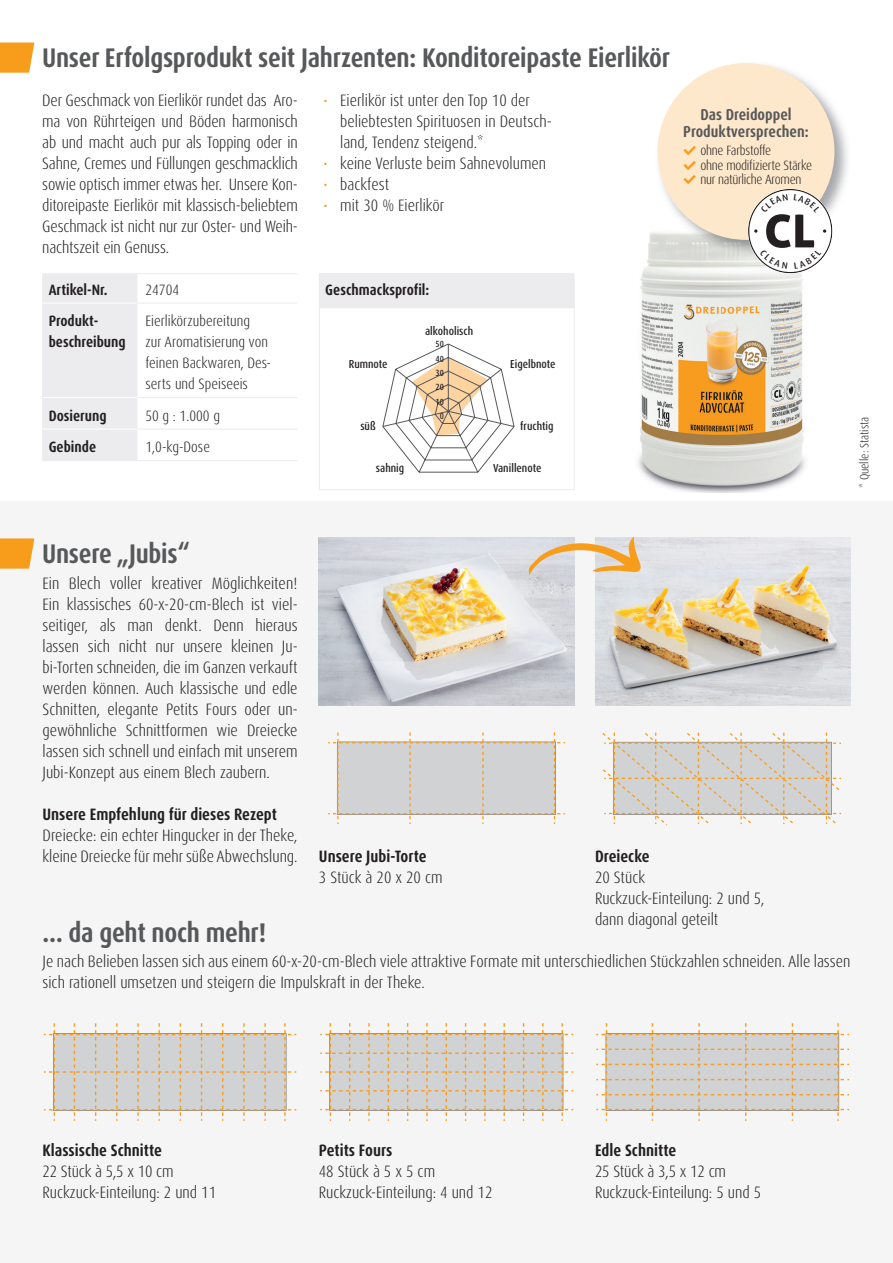
<style>
.page{position:relative;width:893px;height:1263px;background:#fff}
.page>*{position:absolute;margin:0;border:0;box-sizing:border-box;transform-origin:0 0}
.t1{font:700 condensed 27px "Dax Pro";letter-spacing:-.01em;color:#57585a}
.t2{font:300 condensed 16.5px/21px "Dax Pro";color:#231f20}
.t3{font:700 condensed 16.5px "Dax Pro";color:#231f20}
.t4{font:700 condensed 15.75px/16.5px "Dax Pro";color:#57585a;text-align:center}
.t5{font:300 condensed 15px/21px "Dax Pro";color:#231f20}
.t6{font:700 condensed 15px/21px "Dax Pro";color:#231f20}
.t7{font:300 condensed 13.5px/14.4px "Dax Pro";letter-spacing:-.02em;color:#231f20}
.t8{font:300 condensed 12px "Dax Pro";color:#231f20}
.t9{font:500 condensed 11.55px "Dax Pro";color:#231f20}
.t10{font:500 condensed 9px/14.4px "Dax Pro";color:#231f20;text-align:center}
.s1{color:#f89c1c}
</style>
<div class="page">
<div style="left:319px;top:274px;width:255px;height:34px;background:#ececee"></div>
<hr style="left:574px;top:274px;width:1px;height:34px;background:#ececee">
<hr style="left:574px;top:308px;width:1px;height:181px;background:#ececee">
<hr style="left:319px;top:273px;width:255px;height:1px;background:#ececee">
<hr style="left:319px;top:308px;width:1px;height:181px;background:#ececee">
<hr style="left:319px;top:489px;width:255px;height:1px;background:#ececee">
<div style="left:0;top:502px;width:893px;height:761px;background:#f5f5f6"></div>
<svg style="left:0;top:538px;width:34px;height:31px"></svg>
<img style="left:638px;top:232px;width:85px;height:261px">
<img style="left:723px;top:256px;width:85px;height:237px">
<svg style="left:44px;top:1023px;width:252px;height:98px"></svg>
<svg style="left:328px;top:732px;width:237px;height:92px"></svg>
<svg style="left:596px;top:1023px;width:253px;height:98px"></svg>
<svg style="left:602px;top:732px;width:239px;height:94px"></svg>
<svg style="left:320px;top:1023px;width:253px;height:98px"></svg>
<img style="left:319px;top:537px;width:255px;height:169px">
<img style="left:595px;top:537px;width:255px;height:169px">
<svg style="left:528px;top:536px;width:113px;height:39px"></svg>
<div style="left:42px;top:274px;width:96px;height:187px;background:#ececee"></div>
<hr style="left:42px;top:303px;width:1px;height:95px;background:#ececee">
<hr style="left:137px;top:303px;width:1px;height:95px;background:#ececee">
<hr style="left:42px;top:398px;width:1px;height:31px;background:#ececee">
<hr style="left:137px;top:398px;width:1px;height:31px;background:#ececee">
<hr style="left:42px;top:429px;width:1px;height:31px;background:#ececee">
<hr style="left:137px;top:429px;width:1px;height:31px;background:#ececee">
<hr style="left:43px;top:273px;width:94px;height:1px;background:#ececee">
<hr style="left:137px;top:273px;width:161px;height:1px;background:#ececee">
<hr style="left:137px;top:303px;width:161px;height:1px;background:#ececee">
<hr style="left:137px;top:397px;width:161px;height:1px;background:#ececee">
<hr style="left:137px;top:429px;width:161px;height:1px;background:#ececee">
<hr style="left:43px;top:460px;width:94px;height:1px;background:#ececee">
<hr style="left:137px;top:460px;width:161px;height:1px;background:#ececee">
<hr style="left:43px;top:303px;width:94px;height:1px;background:#fff">
<hr style="left:43px;top:397px;width:94px;height:1px;background:#fff">
<hr style="left:43px;top:429px;width:94px;height:1px;background:#fff">
<img style="left:657px;top:63px;width:191px;height:190px">
<img style="left:655px;top:217px;width:99px;height:39px">
<div style="left:658px;top:63px;width:176px;height:177px;background:#fee8cb;border-radius:50%"></div>
<svg style="left:748px;top:189px;width:84px;height:84px"></svg>
<svg style="left:0;top:43px;width:34px;height:30px"></svg>
<svg style="left:382px;top:344px;width:132px;height:129px"></svg>
<svg style="left:754px;top:194px;width:72px;height:75px"></svg>
<h1 class="t1" style="left:42px;top:40px;width:630px">Unser Erfolgsprodukt seit Jahrzenten: Konditoreipaste Eierlikör</h1>
<p class="t2" style="left:42px;top:89px;width:257px;text-align:justify">Der Geschmack von Eierlikör rundet das Aro&shy;ma von Rührteigen und Böden harmonisch ab und macht auch pur als Topping oder in Sahne, Cremes und Füllungen geschmacklich sowie optisch immer etwas her. Unsere Kon&shy;ditoreipaste Eierlikör mit klassisch-beliebtem Geschmack ist nicht nur zur Oster- und Weih&shy;nachtszeit ein Genuss.</p>
<p class="t6" style="left:49px;top:279px;width:60px">Artikel-Nr.</p>
<p class="t5" style="left:145px;top:279px;width:35px">24704</p>
<p class="t6" style="left:49px;top:310px;width:79px">Produkt&shy;beschreibung</p>
<p class="t5" style="left:145px;top:310px;width:127px">Eierlikörzubereitung<br>zur Aromatisierung von feinen Backwaren, Des&shy;serts und Speiseeis</p>
<p class="t6" style="left:49px;top:405px;width:59px">Dosierung</p>
<p class="t5" style="left:145px;top:405px;width:76px">50 g : 1.000 g</p>
<p class="t6" style="left:49px;top:436px;width:49px">Gebinde</p>
<p class="t5" style="left:145px;top:436px;width:66px">1,0-kg-Dose</p>
<p class="t2" style="left:340px;top:89px;width:213px;text-indent:-17px"><span class="s1">•</span> Eierlikör ist unter den Top 10 der beliebtesten Spirituosen in Deutsch&shy;land, Tendenz steigend.*</p>
<p class="t2" style="left:323px;top:152px;width:224px"><span class="s1">•</span> keine Verluste beim Sahnevolumen</p>
<p class="t2" style="left:323px;top:173px;width:68px"><span class="s1">•</span> backfest</p>
<p class="t2" style="left:323px;top:194px;width:123px"><span class="s1">•</span> mit 30 % Eierlikör</p>
<p class="t6" style="left:325px;top:279px;width:105px">Geschmacksprofil:</p>
<p class="t9" style="left:425px;top:324px;width:50px">alkoholisch</p>
<p class="t10" style="left:436px;top:337px;width:10px">50<br>40<br>30<br>20<br>10<br>0</p>
<p class="t9" style="left:349px;top:356px;width:40px">Rumnote</p>
<p class="t9" style="left:510px;top:356px;width:47px">Eigelbnote</p>
<p class="t9" style="left:360px;top:418px;width:17px">süß</p>
<p class="t9" style="left:520px;top:418px;width:35px">fruchtig</p>
<p class="t9" style="left:493px;top:460px;width:50px">Vanillenote</p>
<p class="t9" style="left:376px;top:460px;width:30px">sahnig</p>
<p class="t4" style="left:683px;top:106px;width:127px">Das Dreidoppel<br>Produktversprechen:</p>
<p class="t7" style="left:700px;top:143px;width:113px">ohne Farbstoffe<br>ohne modifizierte Stärke nur natürliche Aromen</p>
<p class="t8" style="left:856px;top:488px;width:73px;rotate:-90deg">* Quelle: Statista</p>
<h1 class="t1" style="left:42px;top:536px;width:149px">Unsere „Jubis“</h1>
<p class="t2" style="left:43px;top:572px;width:257px;text-align:justify">Ein Blech voller kreativer Möglichkeiten!<br>Ein klassisches 60-x-20-cm-Blech ist viel&shy;seitiger, als man denkt. Denn hieraus lassen sich nicht nur unsere kleinen Ju&shy;bi-Torten schneiden, die im Ganzen verkauft werden können. Auch klassische und edle Schnitten, elegante Petits Fours oder un&shy;gewöhnliche Schnittformen wie Dreiecke lassen sich schnell und einfach mit unserem Jubi-Konzept aus einem Blech zaubern.</p>
<p class="t3" style="left:43px;top:803px;width:236px">Unsere Empfehlung für dieses Rezept</p>
<p class="t2" style="left:43px;top:824px;width:257px">Dreiecke: ein echter Hingucker in der Theke, kleine Dreiecke für mehr süße Abwechslung.</p>
<p class="t3" style="left:319px;top:845px;width:109px">Unsere Jubi-Torte</p>
<p class="t2" style="left:319px;top:866px;width:125px">3 Stück à 20 x 20 cm</p>
<p class="t3" style="left:595px;top:845px;width:56px">Dreiecke</p>
<p class="t2" style="left:595px;top:866px;width:171px">20 Stück<br>Ruckzuck-Einteilung: 2 und 5, dann diagonal geteilt</p>
<h1 class="t1" style="left:43px;top:915px;width:225px">… da geht noch mehr!</h1>
<p class="t2" style="left:43px;top:950px;width:809px">Je nach Belieben lassen sich aus einem 60-x-20-cm-Blech viele attraktive Formate mit unterschiedlichen Stückzahlen schneiden. Alle lassen sich rationell umsetzen und steigern die Impulskraft in der Theke.</p>
<p class="t3" style="left:43px;top:1139px;width:121px">Klassische Schnitte</p>
<p class="t2" style="left:43px;top:1160px;width:175px">22 Stück à 5,5 x 10 cm<br>Ruckzuck-Einteilung: 2 und 11</p>
<p class="t3" style="left:319px;top:1139px;width:75px">Petits Fours</p>
<p class="t2" style="left:319px;top:1160px;width:175px">48 Stück à 5 x 5 cm<br>Ruckzuck-Einteilung: 4 und 12</p>
<p class="t3" style="left:595px;top:1139px;width:83px">Edle Schnitte</p>
<p class="t2" style="left:595px;top:1160px;width:168px">25 Stück à 3,5 x 12 cm<br>Ruckzuck-Einteilung: 5 und 5</p>
</div>
